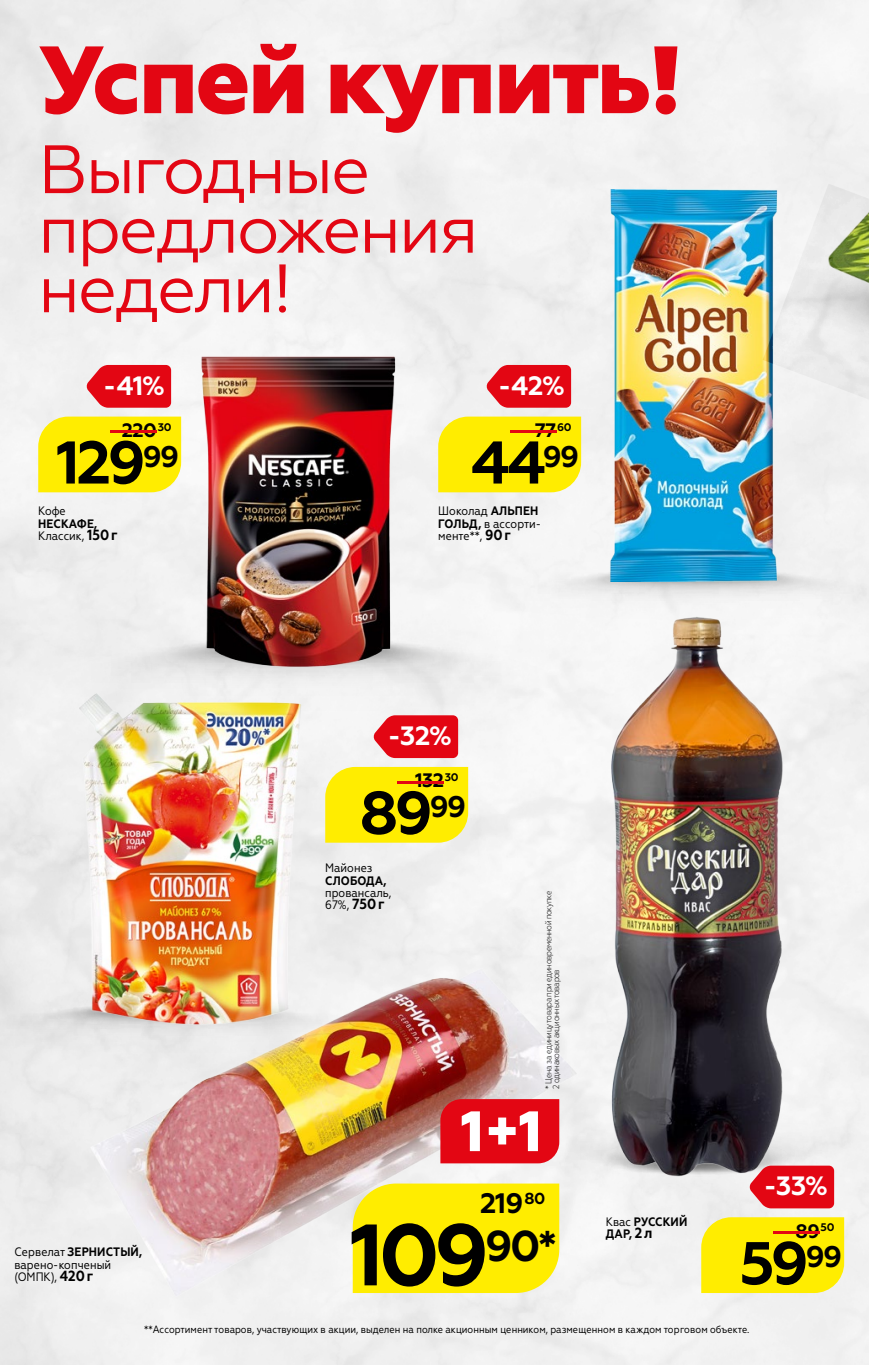
<style>
.page{position:relative;width:869px;height:1365px;background:#fff}
.page>*{position:absolute;margin:0;border:0;box-sizing:border-box;transform-origin:0 0}
.t1{font:800 95.38px "Geometria";letter-spacing:-.03em;color:#e30613}
.t2{font:700 86.8px "Geometria";color:#000}
.t3{font:68.25px/59.5px "Geometria";letter-spacing:-.03em;color:#e30613}
.t4{font:700 60.2px "Geometria";letter-spacing:-.06em;color:#000}
.t5{font:700 28.18px "Geometria";color:#000}
.t6{font:700 26.6px "Geometria";color:#fff}
.t7{font:700 19.43px "Geometria";letter-spacing:-.03em;color:#000}
.t8{font:12.25px/12.2px "Geometria Narrow";color:#000}
.t9{font:700 12.25px/12.2px "Geometria Narrow";letter-spacing:.01em;color:#000}
.t10{font:700 11.03px "Geometria";color:#000}
.t11{font:10.5px "Geometria Narrow";color:#000}
.t12{font:300 8.75px/7.9px "Geometria Narrow";letter-spacing:-.03em;color:#000}
.s1{color:#e30613}
.s2{font-size:19.43px;color:#e30613}
.s3{font-weight:700}
.s4{font-weight:700;font-size:14.7px}
.s5{font-weight:400}
.s6{font-size:14.7px}
</style>
<div class="page">
<div style="left:0;top:0;width:868px;height:1364px;background:#f0f0f0"></div>
<div style="left:814px;top:1016px;width:54px;height:85px;background:#f2f2f2"></div>
<div style="left:50px;top:636px;width:508px;height:74px;background:#f0f0f0"></div>
<img style="left:139px;top:350px;width:320px;height:320px">
<img style="left:490px;top:567px;width:378px;height:52px">
<img style="left:606px;top:190px;width:179px;height:391px">
<img style="left:762px;top:184px;width:106px;height:325px">
<img style="left:792px;top:10px;width:76px;height:440px">
<div style="left:581px;top:1104px;width:284px;height:72px;background:#f0f0f0"></div>
<img style="left:598px;top:613px;width:195px;height:565px">
<div style="left:0;top:1002px;width:73px;height:49px;background:#e6e6e6"></div>
<img style="left:16px;top:687px;width:341px;height:341px">
<img style="left:73px;top:846px;width:508px;height:508px">
<div style="left:438px;top:416px;width:143px;height:76px;background:#ffed00"></div>
<svg style="left:486px;top:365px;width:85px;height:42px;background:#e41c28"></svg>
<div style="left:38px;top:416px;width:143px;height:76px;background:#ffed00"></div>
<svg style="left:86px;top:365px;width:85px;height:42px;background:#e41c28"></svg>
<div style="left:701px;top:1217px;width:142px;height:75px;background:#ffed00"></div>
<svg style="left:749px;top:1165px;width:84px;height:43px;background:#e11d28"></svg>
<div style="left:352px;top:1183px;width:207px;height:109px;background:#ffed00"></div>
<svg style="left:440px;top:1098px;width:119px;height:65px"></svg>
<div style="left:325px;top:766px;width:143px;height:76px;background:#ffed00"></div>
<svg style="left:373px;top:715px;width:85px;height:43px;background:#e41e2a"></svg>
<p class="t1" style="left:38px;top:23px;width:646px">Успей купить!</p>
<p class="t3" style="left:38px;top:140px;width:441px">Выгодные предложения недели!</p>
<p class="t6" style="left:103px;top:369px;width:63px">-41%</p>
<p class="t6" style="left:498px;top:369px;width:69px">-42%</p>
<p class="t7" style="left:95px;top:419px;width:78px"><span class="s1">-</span>220<sup>30</sup></p>
<p class="t10" style="left:495px;top:420px;width:78px"><span class="s2">-</span>60</p>
<p class="t7" style="left:534px;top:419px;width:23px">77</p>
<p class="t4" style="left:56px;top:426px;width:124px">129<sup>99</sup></p>
<p class="t4" style="left:470px;top:426px;width:110px">44<sup>99</sup></p>
<p class="t8" style="left:38px;top:505px;width:81px">Кофе<br><span class="s3">НЕСКАФЕ,<br></span>Классик, <span class="s4">150г</span></p>
<p class="t8" style="left:438px;top:505px;width:104px">Шоколад <span class="s3">АЛЬПЕН<br>ГОЛЬД,</span> в ассорти&shy;менте**, <span class="s4">90г</span></p>
<p class="t6" style="left:387px;top:719px;width:66px">-32%</p>
<p class="t10" style="left:382px;top:770px;width:78px"><span class="s2">-</span>30</p>
<p class="t7" style="left:415px;top:769px;width:30px">132</p>
<p class="t4" style="left:359px;top:777px;width:108px">89<sup>99</sup></p>
<p class="t8" style="left:325px;top:862px;width:68px">Майонез<br><span class="s3">СЛОБОДА, </span>провансаль,<br>67%, <span class="s4">750г</span></p>
<p class="t12" style="left:544px;top:1088px;width:199px;rotate:-90deg">* Цена за единицу товара при единовременной покупке<br>2 одинаковых акционных товаров</p>
<p class="t8" style="left:14px;top:1245px;width:129px">Сервелат <span class="s3">ЗЕРНИСТЫЙ, </span>варено-копченый (ОМПК), <span class="s4">420г</span></p>
<p class="t5" style="left:480px;top:1186px;width:67px">219<sup>80</sup></p>
<p class="t2" style="left:350px;top:1203px;width:208px">109<sup>90*</sup></p>
<p class="t9" style="left:605px;top:1215px;width:83px"><span class="s5">Квас</span> РУССКИЙ<br>ДАР, <span class="s6">2л</span></p>
<p class="t6" style="left:763px;top:1169px;width:66px">-33%</p>
<p class="t10" style="left:758px;top:1220px;width:78px"><span class="s2">-</span>50</p>
<p class="t7" style="left:795px;top:1219px;width:26px">89</p>
<p class="t4" style="left:739px;top:1227px;width:104px">59<sup>99</sup></p>
<p class="t11" style="left:144px;top:1323px;width:606px">**Ассортимент товаров, участвующих в акции, выделен на полке акционным ценником, размещенном в каждом торговом объекте.</p>
</div>
